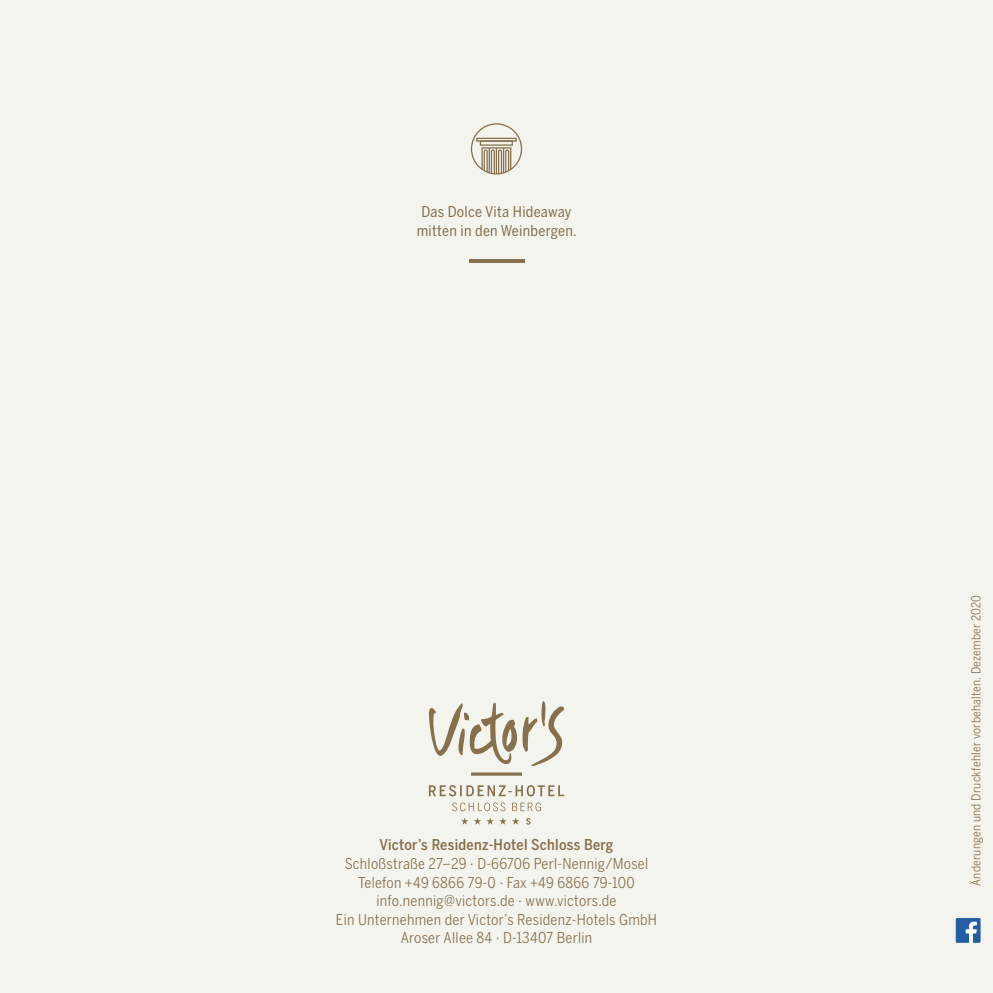
<style>
.page{position:relative;width:993px;height:993px;background:#fff}
.page>*{position:absolute;margin:0;border:0;box-sizing:border-box;transform-origin:0 0}
.t1{font:14.88px/18.6px "Benton Sans Cond";letter-spacing:.02em;color:#86704d;text-align:center}
.t2{font:14.88px/18.6px "Benton Sans Cond";letter-spacing:.02em;color:#86704d;text-align:center}
.t3{font:500 14.88px "Benton Sans Cond";letter-spacing:.02em;color:#86704d}
.t4{font:12.25px "Benton Sans Cond";letter-spacing:.02em;color:#86704d}
</style>
<div class="page">
<div style="left:0;top:0;width:992px;height:992px;background:#f4f4ee"></div>
<hr style="left:468px;top:259px;width:56px;height:3px;background:#86704d">
<div style="left:476px;top:138px;width:40px;height:4px;border:1px solid #86704d"></div>
<div style="left:479px;top:140px;width:33px;height:6px;border:1px solid #86704d"></div>
<svg style="left:481px;top:147px;width:30px;height:27px"></svg>
<div style="left:470px;top:123px;width:52px;height:51px;border:1px solid #86704d;border-radius:50%"></div>
<svg style="left:955px;top:918px;width:25px;height:24px"></svg>
<svg style="left:428px;top:701px;width:136px;height:123px"></svg>
<p class="t2" style="left:416px;top:202px;width:161px">Das Dolce Vita Hideaway mitten in den Weinbergen.</p>
<p class="t3" style="left:379px;top:835px;width:235px">Victor’s Residenz-Hotel Schloss Berg</p>
<p class="t1" style="left:336px;top:853px;width:322px">Schloßstraße 27–29 · D-66706 Perl-Nennig/Mosel Telefon +49 6866 79-0 · Fax +49 6866 79-100 info.nennig@victors.de · www.victors.de<br>Ein Unternehmen der Victor’s Residenz-Hotels GmbH Aroser Allee 84 · D-13407 Berlin</p>
<p class="t4" style="left:968px;top:885px;width:292px;rotate:-90deg">Änderungen und Druckfehler vorbehalten. Dezember 2020</p>
</div>
